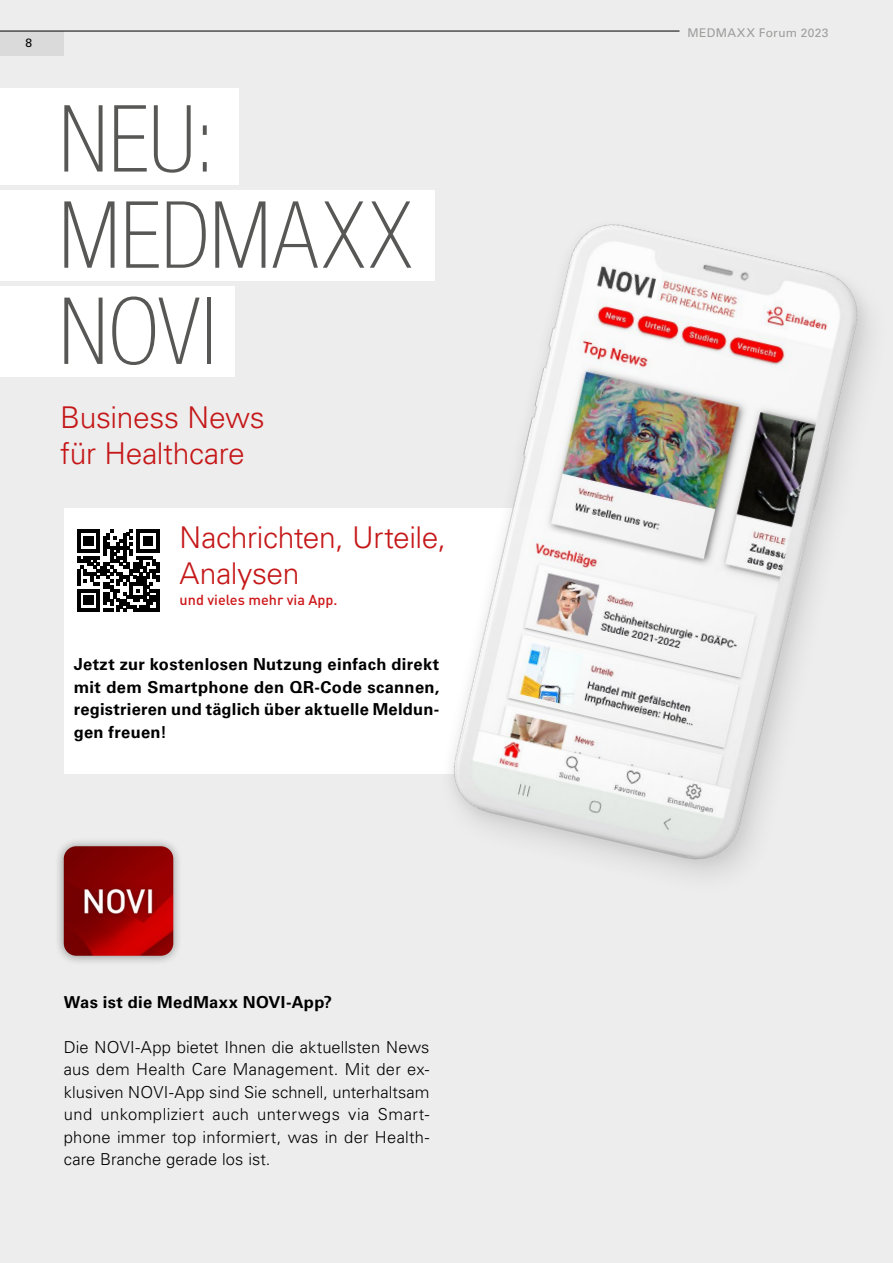
<style>
.page{position:relative;width:893px;height:1263px;background:#ededed}
.page>*{position:absolute;margin:0;border:0;box-sizing:border-box;transform-origin:0 0}
.t1{font:100 condensed 92.85px "Helvetica Neue LT Std";letter-spacing:.01em;color:#575756}
.Headline_red{font:300 30px/36px "Univers LT Std";letter-spacing:-.015em;color:#c51718}
.Fließtext{font:300 16.5px/22.5px "Univers LT Std";letter-spacing:.01em;color:#000;text-align:justify}
.Headline_Fließtext{font:700 16.5px/22.5px "Univers LT Std";letter-spacing:.015em;color:#000;text-align:justify}
.Headline_red-2{font:500 14.4px "DIN Pro";color:#cd1719}
.Fließtext-2{font:12px "Univers LT Std";letter-spacing:.03em;color:#9d9d9c}
.Fließtext-3{font:12px "Univers LT Std";color:#000}
</style>
<div class="page">
<div style="left:64px;top:508px;width:508px;height:266px;background:#fff"></div>
<div style="left:0;top:31px;width:64px;height:24px;background:#dadada"></div>
<hr style="left:0;top:31px;width:679px;height:1px;background:#000">
<img style="left:451px;top:224px;width:419px;height:651px">
<div style="left:0;top:88px;width:239px;height:97px;background:#fff"></div>
<div style="left:0;top:190px;width:435px;height:91px;background:#fff"></div>
<div style="left:0;top:287px;width:234px;height:90px;background:#fff"></div>
<div style="left:54px;top:836px;width:129px;height:129px;background:#000;opacity:.4"></div>
<img style="left:64px;top:846px;width:109px;height:110px">
<svg style="left:77px;top:529px;width:82px;height:83px"></svg>
<p class="Fließtext-3" style="left:26px;top:35px;width:8px">8</p>
<p class="t1" style="left:59px;top:87px;width:158px">NEU:</p>
<p class="t1" style="left:59px;top:183px;width:354px">MEDMAXX</p>
<p class="t1" style="left:59px;top:279px;width:159px">NOVI</p>
<p class="Headline_red" style="left:60px;top:399px;width:206px">Business News für Healthcare</p>
<p class="Headline_red" style="left:180px;top:519px;width:268px">Nachrichten, Urteile,<br>Analysen</p>
<p class="Headline_red-2" style="left:180px;top:590px;width:159px">und vieles mehr via App.</p>
<p class="Headline_Fließtext" style="left:74px;top:653px;width:367px">Jetzt zur kostenlosen Nutzung einfach direkt mit dem Smartphone den QR-Code scannen, registrieren und täglich über aktuelle Meldun&shy;gen freuen!</p>
<p class="Headline_Fließtext" style="left:64px;top:991px;width:270px">Was ist die MedMaxx NOVI-App?</p>
<p class="Fließtext" style="left:64px;top:1035px;width:367px">Die NOVI-App bietet Ihnen die aktuellsten News aus dem Health Care Management. Mit der ex&shy;klusiven NOVI-App sind Sie schnell, unterhaltsam und unkompliziert auch unterwegs via Smart&shy;phone immer top informiert, was in der Health&shy;care Branche gerade los ist.</p>
<p class="Fließtext-2" style="left:688px;top:26px;width:142px">MEDMAXX Forum 2023</p>
</div>
